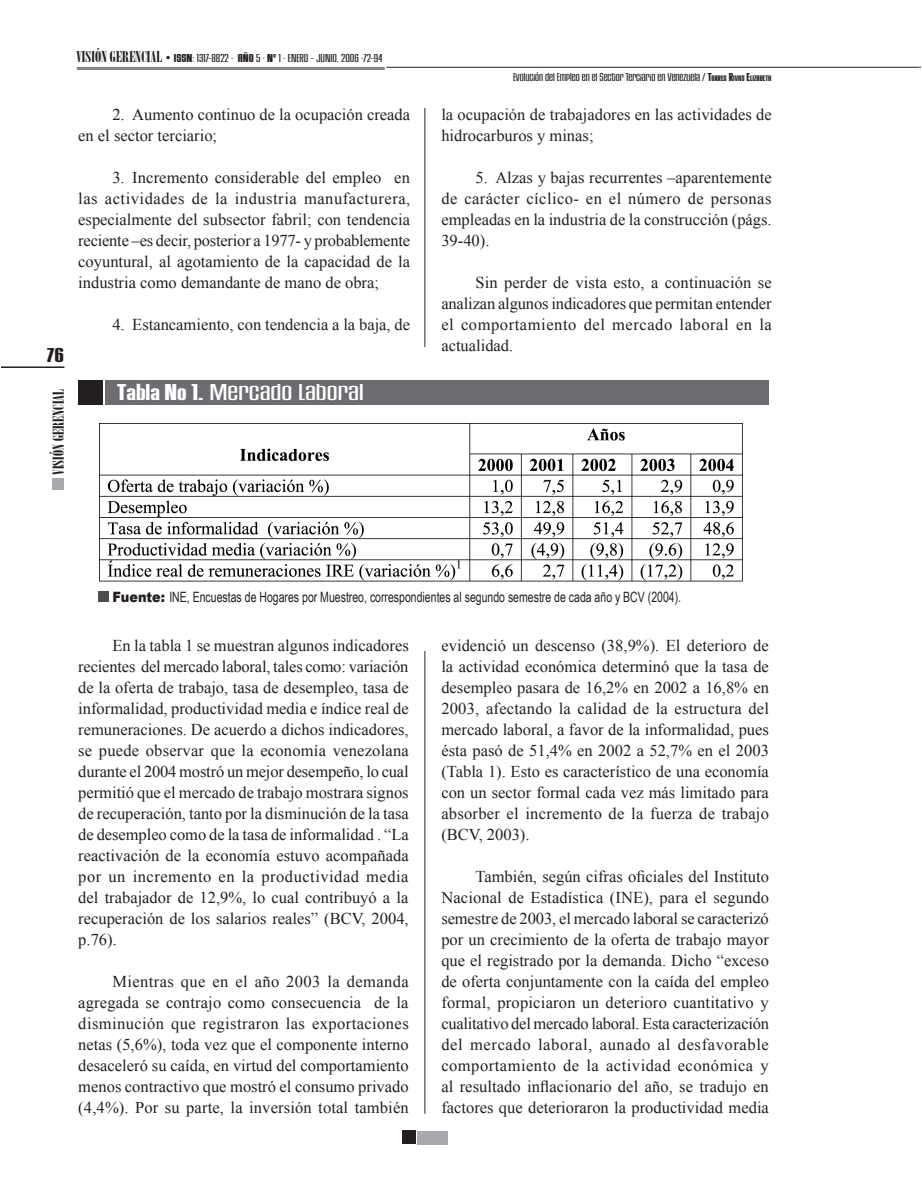
<style>
.page{position:relative;width:922px;height:1192px;background:#fff}
.page>*{position:absolute;margin:0;border:0;box-sizing:border-box;transform-origin:0 0}
.t1{font:24px "House Gothic Light Three";color:#fff;scale:1.5 1}
.t2{font:21px "House Gothic Bold Three";color:#231f20;scale:1.3 1}
.t3{font:16.5px/21px "Times New Roman";color:#231f20;text-align:justify}
.t4{font:15px "Onyx";color:#231f20;scale:1.3 1}
.t5{font:14.25px "Arial Narrow";color:#231f20;scale:.9 1}
.t6{font:12px "House Gothic Light Three";color:#231f20;scale:1.1 1}
.t7{font:12px "House Gothic Light Three";color:#231f20;scale:1.2 1}
.s1{font-family:"Onyx";font-size:15px}
.s2{font-family:"Times New Roman";font-size:13.5px}
.s3{font-family:"House Gothic Bold Three"}
.s4{font-family:"House Gothic Bold One"}
.s5{font-family:"House Gothic Bold Three";font-size:8.4px}
.s6{font-family:"Arial";font-weight:900}
</style>
<div class="page">
<hr style="left:424px;top:108px;width:1px;height:1005px;background:#231f20">
<hr style="left:2px;top:366px;width:62px;height:2px;background:#231f20">
<div style="left:52px;top:478px;width:12px;height:11px;background:#a8a9ad"></div>
<div style="left:417px;top:1130px;width:30px;height:14px;background:#a8a9ad"></div>
<div style="left:402px;top:1130px;width:13px;height:14px;background:#231f20"></div>
<div style="left:421px;top:347px;width:7px;height:303px;background:#fff"></div>
<img style="left:100px;top:423px;width:642px;height:159px">
<div style="left:106px;top:380px;width:663px;height:25px;background:#6c6d70"></div>
<div style="left:78px;top:380px;width:25px;height:25px;background:#231f20"></div>
<div style="left:99px;top:591px;width:10px;height:11px;background:#4b4c4d"></div>
<hr style="left:386px;top:67px;width:532px;height:1px;background:#231f20">
<hr style="left:77px;top:67px;width:308px;height:3px;background:#808285">
<p class="t7" style="left:76px;top:51px;width:257px"><span class="s1">VISIÓN GERENCIAL</span> <span class="s2">•</span> <span class="s3">ISSN</span>: 1317-8822 • <span class="s3">AÑO</span> 5 • <span class="s3">Nº</span> 1 • ENERO - JUNIO, 2006 •72-94</p>
<p class="t2" style="left:47px;top:343px;width:14px">76</p>
<p class="t4" style="left:50px;top:475px;width:68px;rotate:-90deg">VISIÓN GERENCIAL</p>
<p class="t3" style="left:78px;top:103px;width:333px;text-indent:34px">2. Aumento continuo de la ocupación creada en el sector terciario;</p>
<p class="t3" style="left:78px;top:166px;width:333px;text-indent:34px">3. Incremento considerable del empleo en las actividades de la industria manufacturera, especialmente del subsector fabril; con tendencia reciente –es decir, posterior a 1977- y probablemente coyuntural, al agotamiento de la capacidad de la industria como demandante de mano de obra;</p>
<p class="t3" style="left:112px;top:313px;width:299px">4. Estancamiento, con tendencia a la baja, de</p>
<h1 class="t1" style="left:117px;top:378px;width:166px"><span class="s4">Tabla No 1.</span> Mercado Laboral</h1>
<p class="t6" style="left:513px;top:70px;width:236px">Evolución del Empleo en el Sector Terciario en Venezuela / <span class="s3">T</span><span class="s5">ORRES</span> <span class="s3">R</span><span class="s5">IVAS</span> <span class="s3">E</span><span class="s5">LIZABETH</span></p>
<p class="t3" style="left:441px;top:103px;width:332px">la ocupación de trabajadores en las actividades de hidrocarburos y minas;</p>
<p class="t3" style="left:441px;top:166px;width:332px;text-indent:34px">5. Alzas y bajas recurrentes –aparentemente de carácter cíclico- en el número de personas empleadas en la industria de la construcción (págs.<br>39-40).</p>
<p class="t3" style="left:441px;top:271px;width:332px;text-indent:34px">Sin perder de vista esto, a continuación se analizan algunos indicadores que permitan entender el comportamiento del mercado laboral en la actualidad.</p>
<p class="t5" style="left:112px;top:586px;width:633px"><span class="s6">Fuente:</span> INE, Encuestas de Hogares por Muestreo, correspondientes al segundo semestre de cada año y BCV (2004).</p>
<p class="t3" style="left:78px;top:635px;width:332px;text-indent:34px">En la tabla 1 se muestran algunos indicadores recientes del mercado laboral, tales como: variación de la oferta de trabajo, tasa de desempleo, tasa de informalidad, productividad media e índice real de remuneraciones. De acuerdo a dichos indicadores, se puede observar que la economía venezolana durante el 2004 mostró un mejor desempeño, lo cual permitió que el mercado de trabajo mostrara signos de recuperación, tanto por la disminución de la tasa de desempleo como de la tasa de informalidad . “La reactivación de la economía estuvo acompañada por un incremento en la productividad media del trabajador de 12,9%, lo cual contribuyó a la recuperación de los salarios reales” (BCV, 2004, p.76).</p>
<p class="t3" style="left:78px;top:971px;width:332px;text-indent:34px">Mientras que en el año 2003 la demanda agregada se contrajo como consecuencia de la disminución que registraron las exportaciones netas (5,6%), toda vez que el componente interno desaceleró su caída, en virtud del comportamiento menos contractivo que mostró el consumo privado (4,4%). Por su parte, la inversión total también</p>
<p class="t3" style="left:441px;top:635px;width:329px">evidenció un descenso (38,9%). El deterioro de la actividad económica determinó que la tasa de desempleo pasara de 16,2% en 2002 a 16,8% en 2003, afectando la calidad de la estructura del mercado laboral, a favor de la informalidad, pues ésta pasó de 51,4% en 2002 a 52,7% en el 2003 (Tabla 1). Esto es característico de una economía con un sector formal cada vez más limitado para absorber el incremento de la fuerza de trabajo (BCV, 2003).</p>
<p class="t3" style="left:441px;top:866px;width:329px;text-indent:34px">También, según cifras oficiales del Instituto Nacional de Estadística (INE), para el segundo semestre de 2003, el mercado laboral se caracterizó por un crecimiento de la oferta de trabajo mayor que el registrado por la demanda. Dicho “exceso de oferta conjuntamente con la caída del empleo formal, propiciaron un deterioro cuantitativo y cualitativo del mercado laboral. Esta caracterización del mercado laboral, aunado al desfavorable comportamiento de la actividad económica y al resultado inflacionario del año, se tradujo en factores que deterioraron la productividad media</p>
</div>
